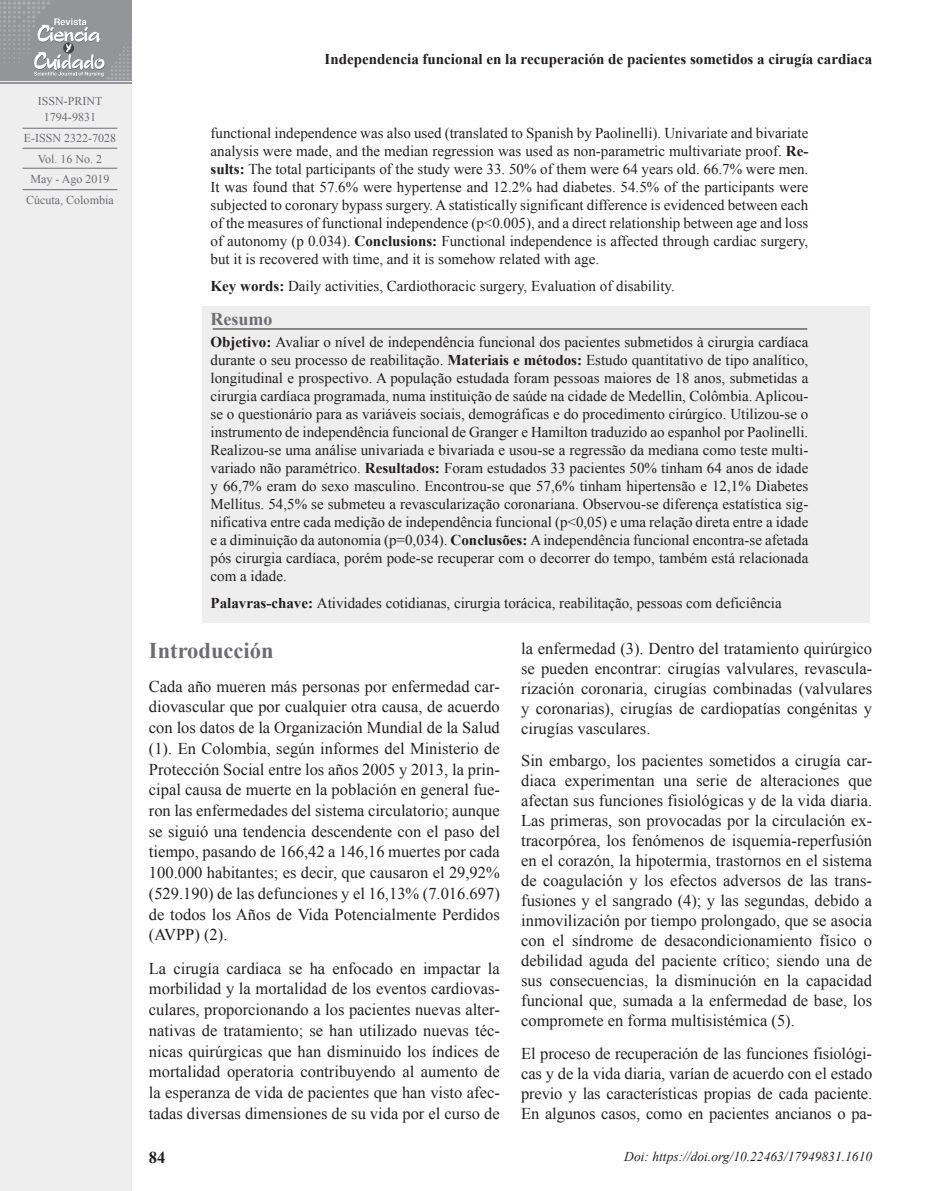
<style>
.page{position:relative;width:936px;height:1191px;background:#fff}
.page>*{position:absolute;margin:0;border:0;box-sizing:border-box;transform-origin:0 0}
.t1{font:700 22.5px "Times New Roman";color:#6c6d70}
.t2{font:700 18px "Times New Roman";color:#6c6d70}
.t3{font:16.5px/20px "Times New Roman";color:#231f20;text-align:justify}
.t4{font:700 16.5px "Times New Roman";color:#231f20}
.t5{font:15px/18px "Times New Roman";color:#231f20;text-align:justify}
.t6{font:700 15px "Times New Roman";color:#231f20}
.t7{font:italic 13.5px "Times New Roman";color:#231f20}
.t8{font:12px/20.7px "Times New Roman";color:#6c6d70;text-align:center}
.s1{font-weight:700}
</style>
<div class="page">
<div style="left:0;top:0;width:131px;height:1191px;background:#eeeeef"></div>
<hr style="left:23px;top:128px;width:94px;height:1px;background:#6c6d70">
<hr style="left:23px;top:148px;width:94px;height:1px;background:#6c6d70">
<hr style="left:23px;top:168px;width:94px;height:1px;background:#6c6d70">
<hr style="left:23px;top:189px;width:94px;height:1px;background:#6c6d70">
<hr style="left:0;top:83px;width:132px;height:1px;background:#95979a">
<svg style="left:0;top:0;width:132px;height:82px;background:#9ea0a3"></svg>
<div style="left:202px;top:306px;width:667px;height:317px;background:#eeeeef"></div>
<hr style="left:213px;top:329px;width:594px;height:1px;background:#231f20">
<p class="t6" style="left:324px;top:49px;width:549px">Independencia funcional en la recuperación de pacientes sometidos a cirugía cardiaca</p>
<p class="t8" style="left:38px;top:92px;width:66px;line-height:16.5px">ISSN-PRINT<br>1794-9831</p>
<p class="t8" style="left:24px;top:127px;width:94px">E-ISSN 2322-7028<br>Vol. 16 No. 2<br>May - Ago 2019<br>Cúcuta, Colombia</p>
<p class="t5" style="left:210px;top:124px;width:599px">functional independence was also used (translated to Spanish by Paolinelli). Univariate and bivariate analysis were made, and the median regression was used as non-parametric multivariate proof. <span class="s1">Re&shy;sults:</span> The total participants of the study were 33. 50% of them were 64 years old. 66.7% were men.<br>It was found that 57.6% were hypertense and 12.2% had diabetes. 54.5% of the participants were subjected to coronary bypass surgery. A statistically significant difference is evidenced between each of the measures of functional independence (p&lt;0.005), and a direct relationship between age and loss of autonomy (p 0.034). <span class="s1">Conclusions:</span> Functional independence is affected through cardiac surgery, but it is recovered with time, and it is somehow related with age.</p>
<p class="t5" style="left:210px;top:276px;width:465px"><span class="s1">Key words:</span> Daily activities, Cardiothoracic surgery, Evaluation of disability.</p>
<p class="t2" style="left:210px;top:306px;width:63px">Resumo</p>
<p class="t5" style="left:210px;top:333px;width:599px"><span class="s1">Objetivo:</span> Avaliar o nível de independência funcional dos pacientes submetidos à cirurgia cardíaca durante o seu processo de reabilitação. <span class="s1">Materiais e métodos:</span> Estudo quantitativo de tipo analítico, longitudinal e prospectivo. A população estudada foram pessoas maiores de 18 anos, submetidas a cirurgia cardíaca programada, numa instituição de saúde na cidade de Medellin, Colômbia. Aplicou&shy;se o questionário para as variáveis sociais, demográficas e do procedimento cirúrgico. Utilizou-se o instrumento de independência funcional de Granger e Hamilton traduzido ao espanhol por Paolinelli.<br>Realizou-se uma análise univariada e bivariada e usou-se a regressão da mediana como teste multi&shy;variado não paramétrico. <span class="s1">Resultados:</span> Foram estudados 33 pacientes 50% tinham 64 anos de idade y 66,7% eram do sexo masculino. Encontrou-se que 57,6% tinham hipertensão e 12,1% Diabetes Mellitus. 54,5% se submeteu a revascularização coronariana. Observou-se diferença estatística sig&shy;nificativa entre cada medição de independência funcional (p&lt;0,05) e uma relação direta entre a idade e a diminuição da autonomia (p=0,034). <span class="s1">Conclusões:</span> A independência funcional encontra-se afetada pós cirurgia cardíaca, porém pode-se recuperar com o decorrer do tempo, também está relacionada com a idade.</p>
<p class="t5" style="left:210px;top:593px;width:572px"><span class="s1">Palavras-chave:</span> Atividades cotidianas, cirurgia torácica, reabilitação, pessoas com deficiência</p>
<h1 class="t1" style="left:149px;top:635px;width:126px">Introducción</h1>
<p class="t3" style="left:149px;top:675px;width:352px;line-height:20.7px">Cada año mueren más personas por enfermedad car&shy;diovascular que por cualquier otra causa, de acuerdo con los datos de la Organización Mundial de la Salud (1). En Colombia, según informes del Ministerio de Protección Social entre los años 2005 y 2013, la prin&shy;cipal causa de muerte en la población en general fue&shy;ron las enfermedades del sistema circulatorio; aunque se siguió una tendencia descendente con el paso del tiempo, pasando de 166,42 a 146,16 muertes por cada 100.000 habitantes; es decir, que causaron el 29,92% (529.190) de las defunciones y el 16,13% (7.016.697) de todos los Años de Vida Potencialmente Perdidos (AVPP) (2).</p>
<p class="t3" style="left:149px;top:957px;width:352px;line-height:20.7px">La cirugía cardiaca se ha enfocado en impactar la morbilidad y la mortalidad de los eventos cardiovas&shy;culares, proporcionando a los pacientes nuevas alter&shy;nativas de tratamiento; se han utilizado nuevas téc&shy;nicas quirúrgicas que han disminuido los índices de mortalidad operatoria contribuyendo al aumento de la esperanza de vida de pacientes que han visto afec&shy;tadas diversas dimensiones de su vida por el curso de</p>
<p class="t3" style="left:521px;top:638px;width:352px">la enfermedad (3). Dentro del tratamiento quirúrgico se pueden encontrar: cirugías valvulares, revascula&shy;rización coronaria, cirugías combinadas (valvulares y coronarias), cirugías de cardiopatías congénitas y cirugías vasculares.</p>
<p class="t3" style="left:521px;top:750px;width:352px">Sin embargo, los pacientes sometidos a cirugía car&shy;diaca experimentan una serie de alteraciones que afectan sus funciones fisiológicas y de la vida diaria.<br>Las primeras, son provocadas por la circulación ex&shy;tracorpórea, los fenómenos de isquemia-reperfusión en el corazón, la hipotermia, trastornos en el sistema de coagulación y los efectos adversos de las trans&shy;fusiones y el sangrado (4); y las segundas, debido a inmovilización por tiempo prolongado, que se asocia con el síndrome de desacondicionamiento físico o debilidad aguda del paciente crítico; siendo una de sus consecuencias, la disminución en la capacidad funcional que, sumada a la enfermedad de base, los compromete en forma multisistémica (5).</p>
<p class="t3" style="left:521px;top:1043px;width:352px">El proceso de recuperación de las funciones fisiológi&shy;cas y de la vida diaria, varían de acuerdo con el estado previo y las características propias de cada paciente.<br>En algunos casos, como en pacientes ancianos o pa-</p>
<p class="t4" style="left:149px;top:1146px;width:18px">84</p>
<p class="t7" style="left:624px;top:1147px;width:249px">Doi: https://doi.org/10.22463/17949831.1610</p>
</div>
